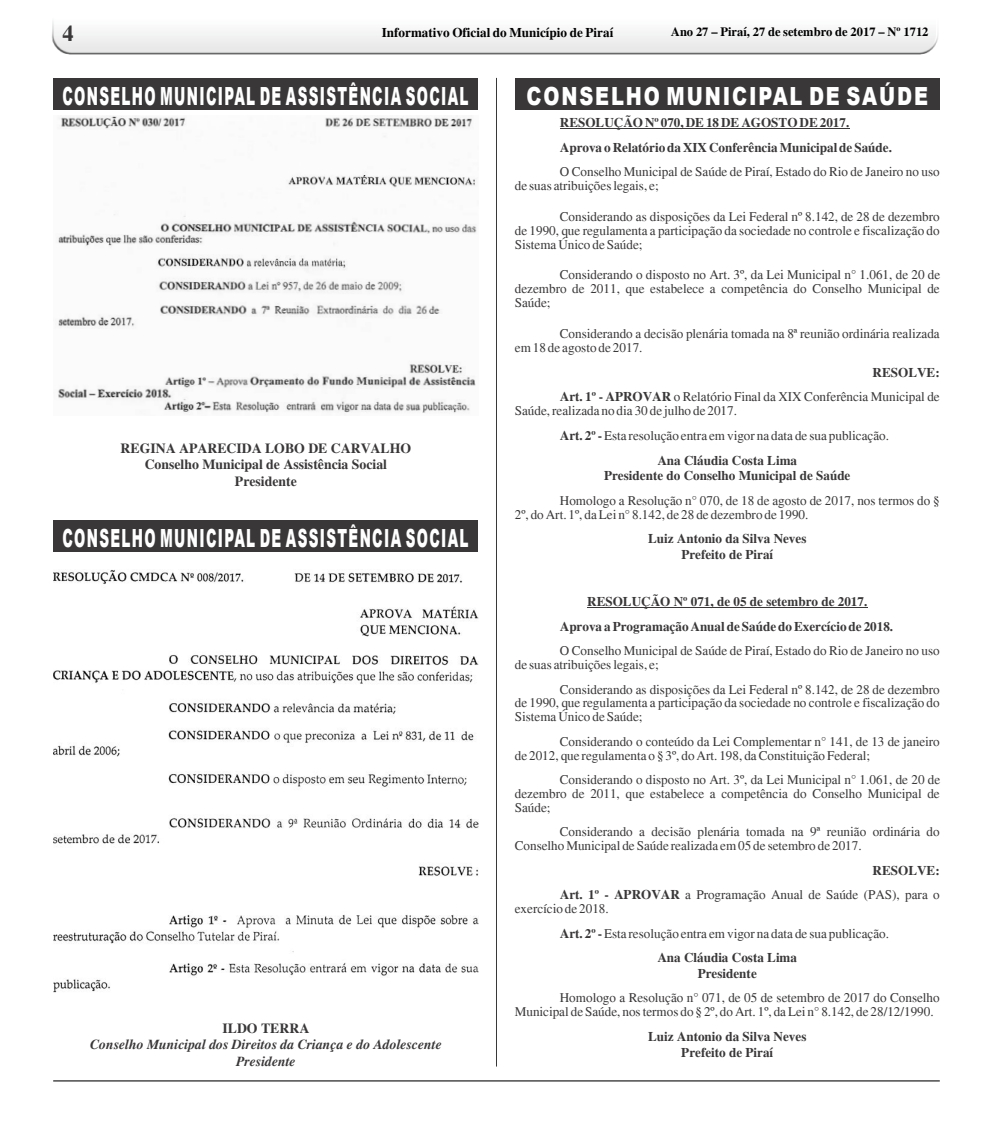
<style>
.page{position:relative;width:993px;height:1127px;background:#fff}
.page>*{position:absolute;margin:0;border:0;box-sizing:border-box;transform-origin:0 0}
.t1{font:900 25px "Arial";letter-spacing:.095em;color:#fff;scale:.54 1}
.t2{font:900 25px "Arial";letter-spacing:.095em;color:#fff;scale:.77 1}
.t3{font:700 22.5px "Times New Roman";color:#393738}
.t4{font:700 13.75px/16.5px "Times New Roman";color:#393738;text-align:center}
.t5{font:italic 700 13.75px/16.1px "Times New Roman";color:#393738;text-align:center}
.t6{font:13.12px/13.9px "Times New Roman";color:#393738}
.t7{font:700 13.12px/24.6px "Times New Roman";color:#393738;text-align:center}
.t8{font:700 13.12px "Times New Roman";color:#000}
.t9{font:700 12.5px "Times New Roman";color:#000}
.s1{font-weight:700}
</style>
<div class="page">
<img style="left:52px;top:22px;width:886px;height:33px">
<hr style="left:53px;top:1080px;width:886px;height:1px;background:#000">
<hr style="left:496px;top:78px;width:1px;height:988px;background:#393738">
<img style="left:58px;top:115px;width:419px;height:300px">
<div style="left:53px;top:78px;width:425px;height:32px;background:#393738"></div>
<div style="left:53px;top:520px;width:425px;height:32px;background:#393738"></div>
<img style="left:53px;top:570px;width:425px;height:423px">
<div style="left:514px;top:78px;width:425px;height:32px;background:#393738"></div>
<hr style="left:559px;top:128px;width:290px;height:1px;background:#393738">
<hr style="left:587px;top:608px;width:280px;height:1px;background:#393738">
<h2 class="t3" style="left:62px;top:26px;width:13px">4</h2>
<p class="t8" style="left:382px;top:28px;width:233px">Informativo Oficial do Município de Piraí</p>
<p class="t9" style="left:670px;top:28px;width:259px">Ano 27 – Piraí, 27 de setembro de 2017 – Nº 1712</p>
<h1 class="t1" style="left:62px;top:87px;width:753px">CONSELHO MUNICIPAL DE ASSISTÊNCIA SOCIAL</h1>
<p class="t4" style="left:121px;top:441px;width:292px">REGINA APARECIDA LOBO DE CARVALHO<br>Conselho Municipal de Assistência Social<br>Presidente</p>
<h1 class="t1" style="left:62px;top:529px;width:753px">CONSELHO MUNICIPAL DE ASSISTÊNCIA SOCIAL</h1>
<p class="t4" style="left:222px;top:1022px;width:88px">ILDO TERRA</p>
<p class="t5" style="left:90px;top:1038px;width:353px">Conselho Municipal dos Direitos da Criança e do Adolescente<br>Presidente</p>
<h1 class="t2" style="left:526px;top:87px;width:523px">CONSELHO MUNICIPAL DE SAÚDE</h1>
<p class="t7" style="left:559px;top:112px;width:333px;text-align:left">RESOLUÇÃO Nº 070, DE 18 DE AGOSTO DE 2017.<br>Aprova o Relatório da XIX Conferência Municipal de Saúde.</p>
<p class="t6" style="left:514px;top:166px;width:426px;text-indent:45px">O Conselho Municipal de Saúde de Piraí, Estado do Rio de Janeiro no uso de suas atribuições legais, e;</p>
<p class="t6" style="left:514px;top:211px;width:426px;text-align:justify;text-indent:45px">Considerando as disposições da Lei Federal nº 8.142, de 28 de dezembro de 1990, que regulamenta a participação da sociedade no controle e fiscalização do Sistema Único de Saúde;</p>
<p class="t6" style="left:514px;top:269px;width:427px;text-align:justify;text-indent:45px">Considerando o disposto no Art. 3º, da Lei Municipal n° 1.061, de 20 de dezembro de 2011, que estabelece a competência do Conselho Municipal de Saúde;</p>
<p class="t6" style="left:514px;top:328px;width:426px;text-indent:45px">Considerando a decisão plenária tomada na 8ª reunião ordinária realizada em 18 de agosto de 2017.</p>
<p class="t6" style="left:559px;top:361px;width:381px;line-height:24.6px;text-align:right"><span class="s1">RESOLVE:<br>Art. 1º - APROVAR</span> o Relatório Final da XIX Conferência Municipal de</p>
<p class="t6" style="left:514px;top:405px;width:224px">Saúde, realizada no dia 30 de julho de 2017.</p>
<p class="t6" style="left:559px;top:430px;width:330px"><span class="s1">Art. 2º -</span> Esta resolução entra em vigor na data de sua publicação.</p>
<p class="t7" style="left:657px;top:449px;width:141px">Ana Cláudia Costa Lima</p>
<p class="t7" style="left:604px;top:465px;width:248px">Presidente do Conselho Municipal de Saúde</p>
<p class="t6" style="left:514px;top:495px;width:426px;text-indent:45px">Homologo a Resolução n° 070, de 18 de agosto de 2017, nos termos do §<br>2º, do Art. 1º, da Lei n° 8.142, de 28 de dezembro de 1990.</p>
<p class="t7" style="left:648px;top:532px;width:160px;line-height:15.8px">Luiz Antonio da Silva Neves<br>Prefeito de Piraí</p>
<p class="t7" style="left:559px;top:591px;width:335px">RESOLUÇÃO Nº 071, de 05 de setembro de 2017.<br>Aprova a Programação Anual de Saúde do Exercício de 2018.</p>
<p class="t6" style="left:514px;top:645px;width:426px;text-indent:45px">O Conselho Municipal de Saúde de Piraí, Estado do Rio de Janeiro no uso de suas atribuições legais, e;</p>
<p class="t6" style="left:514px;top:683px;width:426px;text-align:justify;text-indent:45px">Considerando as disposições da Lei Federal nº 8.142, de 28 de dezembro de 1990, que regulamenta a participação da sociedade no controle e fiscalização do Sistema Único de Saúde;</p>
<p class="t6" style="left:514px;top:736px;width:426px;text-indent:45px">Considerando o conteúdo da Lei Complementar n° 141, de 13 de janeiro de 2012, que regulamenta o § 3º, do Art. 198, da Constituição Federal;</p>
<p class="t6" style="left:514px;top:774px;width:427px;text-align:justify;text-indent:45px">Considerando o disposto no Art. 3º, da Lei Municipal n° 1.061, de 20 de dezembro de 2011, que estabelece a competência do Conselho Municipal de Saúde;</p>
<p class="t6" style="left:514px;top:826px;width:426px;text-indent:45px">Considerando a decisão plenária tomada na 9ª reunião ordinária do<br>Conselho Municipal de Saúde realizada em 05 de setembro de 2017.</p>
<p class="t6" style="left:559px;top:859px;width:381px;line-height:24.6px;text-align:right"><span class="s1">RESOLVE:<br>Art. 1º - APROVAR</span> a Programação Anual de Saúde (PAS), para o</p>
<p class="t6" style="left:514px;top:903px;width:95px">exercício de 2018.</p>
<p class="t6" style="left:559px;top:927px;width:330px"><span class="s1">Art. 2º -</span> Esta resolução entra em vigor na data de sua publicação.</p>
<p class="t7" style="left:657px;top:947px;width:141px">Ana Cláudia Costa Lima</p>
<p class="t7" style="left:697px;top:962px;width:61px">Presidente</p>
<p class="t6" style="left:514px;top:992px;width:426px;text-indent:45px">Homologo a Resolução n° 071, de 05 de setembro de 2017 do Conselho<br>Municipal de Saúde, nos termos do § 2º, do Art. 1º, da Lei n° 8.142, de 28/12/1990.</p>
<p class="t7" style="left:648px;top:1030px;width:160px;line-height:15.8px">Luiz Antonio da Silva Neves<br>Prefeito de Piraí</p>
</div>
